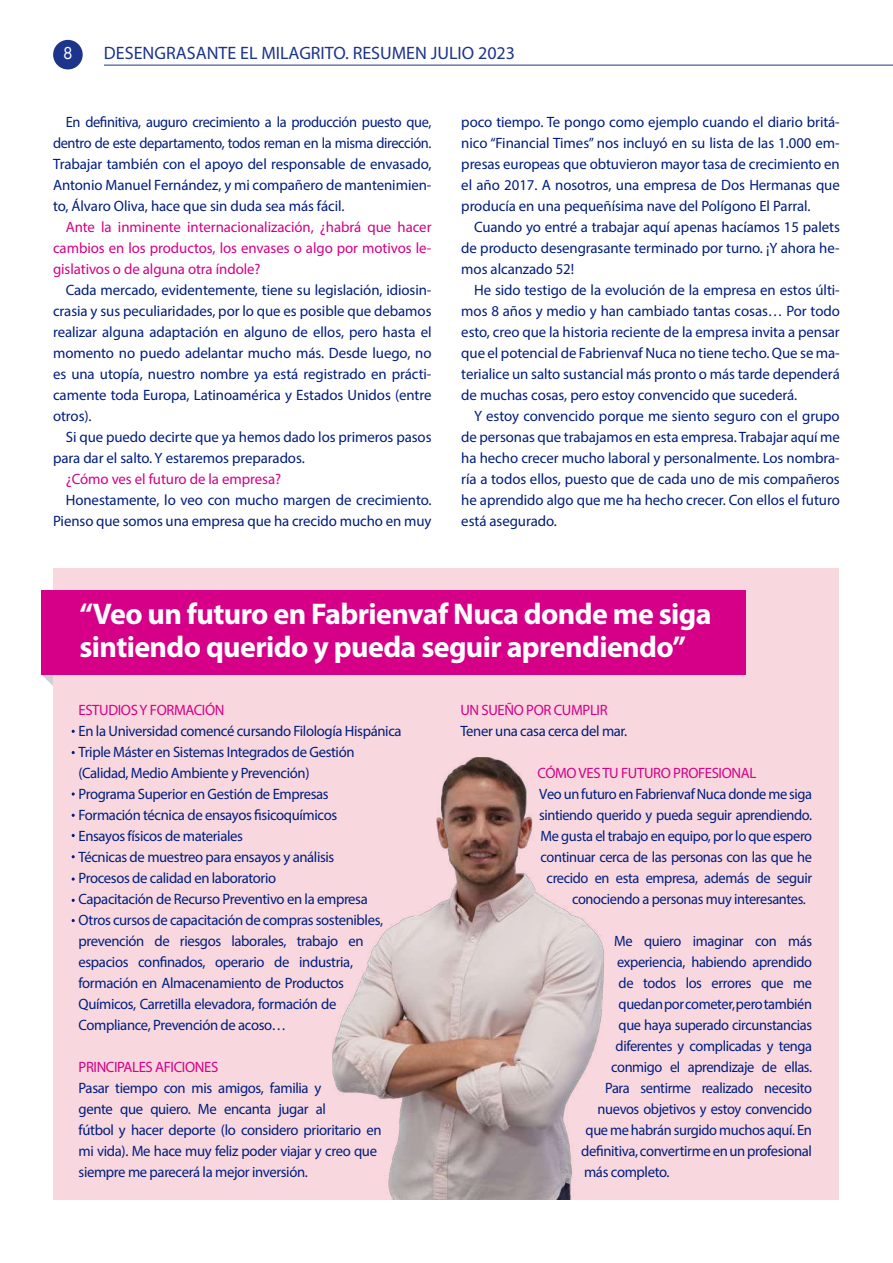
<style>
.page{position:relative;width:893px;height:1263px;background:#fff}
.page>*{position:absolute;margin:0;border:0;box-sizing:border-box;transform-origin:0 0}
.t1{font:700 30px/33px "Myriad Pro";letter-spacing:-.02em;color:#fff}
.t2{font:18px "Myriad Pro";color:#1c348c}
.t3{font:18px "Futura PT";color:#fff}
.t4{font:15px/21px "Myriad Pro";letter-spacing:-.025em;color:#001d7e;text-align:justify}
.t5{font:15px/21px "Myriad Pro";letter-spacing:-.025em;color:#001d7e;text-align:justify;scale:.96 1}
.t6{font:15px/21px "Myriad Pro";letter-spacing:-.025em;color:#d50087;text-align:justify}
.t7{font:15px/21px "Myriad Pro";letter-spacing:-.005em;color:#001d7e}
.t8{font:15px "Myriad Pro";letter-spacing:-.005em;color:#d50087}
</style>
<div class="page">
<div style="left:53px;top:40px;width:30px;height:29px;background:#1c348c;border-radius:50%"></div>
<hr style="left:104px;top:65px;width:789px;height:1px;background:#1c348c">
<svg style="left:42px;top:674px;width:11px;height:12px"></svg>
<div style="left:53px;top:568px;width:786px;height:631px;background:#f8d8de"></div>
<div style="left:42px;top:590px;width:704px;height:84px;background:#d50087"></div>
<img style="left:332px;top:757px;width:272px;height:442px">
<p class="t3" style="left:63px;top:42px;width:12px">8</p>
<p class="t2" style="left:104px;top:42px;width:413px">DESENGRASANTE EL MILAGRITO. RESUMEN JULIO 2023</p>
<p class="t5" style="left:53px;top:111px;width:396px;text-indent:13px">En definitiva, auguro crecimiento a la producción puesto que, dentro de este departamento, todos reman en la misma dirección.<br>Trabajar también con el apoyo del responsable de envasado, Antonio Manuel Fernández, y mi compañero de mantenimien&shy;to, Álvaro Oliva, hace que sin duda sea más fácil.</p>
<p class="t6" style="left:53px;top:216px;width:380px;text-indent:13px">Ante la inminente internacionalización, ¿habrá que hacer cambios en los productos, los envases o algo por motivos le&shy;gislativos o de alguna otra índole?</p>
<p class="t4" style="left:53px;top:279px;width:380px;text-indent:13px">Cada mercado, evidentemente, tiene su legislación, idiosin&shy;crasia y sus peculiaridades, por lo que es posible que debamos realizar alguna adaptación en alguno de ellos, pero hasta el momento no puedo adelantar mucho más. Desde luego, no es una utopía, nuestro nombre ya está registrado en prácti&shy;camente toda Europa, Latinoamérica y Estados Unidos (entre otros).</p>
<p class="t7" style="left:53px;top:426px;width:380px;text-indent:13px">Si que puedo decirte que ya hemos dado los primeros pasos para dar el salto. Y estaremos preparados.</p>
<p class="t8" style="left:66px;top:469px;width:217px">¿Cómo ves el futuro de la empresa?</p>
<p class="t7" style="left:53px;top:489px;width:380px;text-align:right">Honestamente, lo veo con mucho margen de crecimiento.<br>Pienso que somos una empresa que ha crecido mucho en muy</p>
<p class="t4" style="left:461px;top:111px;width:380px">poco tiempo. Te pongo como ejemplo cuando el diario britá&shy;nico “Financial Times” nos incluyó en su lista de las 1.000 em&shy;presas europeas que obtuvieron mayor tasa de crecimiento en el año 2017. A nosotros, una empresa de Dos Hermanas que producía en una pequeñísima nave del Polígono El Parral.</p>
<p class="t4" style="left:461px;top:216px;width:380px;text-indent:13px">Cuando yo entré a trabajar aquí apenas hacíamos 15 palets de producto desengrasante terminado por turno. ¡Y ahora he&shy;mos alcanzado 52!</p>
<p class="t4" style="left:461px;top:279px;width:380px;text-indent:13px">He sido testigo de la evolución de la empresa en estos últi&shy;mos 8 años y medio y han cambiado tantas cosas… Por todo esto, creo que la historia reciente de la empresa invita a pensar que el potencial de Fabrienvaf Nuca no tiene techo. Que se ma&shy;terialice un salto sustancial más pronto o más tarde dependerá de muchas cosas, pero estoy convencido que sucederá.</p>
<p class="t4" style="left:461px;top:405px;width:380px;text-indent:13px">Y estoy convencido porque me siento seguro con el grupo de personas que trabajamos en esta empresa. Trabajar aquí me ha hecho crecer mucho laboral y personalmente. Los nombra&shy;ría a todos ellos, puesto que de cada uno de mis compañeros he aprendido algo que me ha hecho crecer. Con ellos el futuro está asegurado.</p>
<h1 class="t1" style="left:80px;top:596px;width:634px">“Veo un futuro en Fabrienvaf Nuca donde me siga sintiendo querido y pueda seguir aprendiendo”</h1>
<p class="t6" style="left:79px;top:699px;width:147px">ESTUDIOS Y FORMACIÓN</p>
<p class="t4" style="left:79px;top:720px;width:325px;text-align:left">En la Universidad comencé cursando Filología Hispánica Triple Máster en Sistemas Integrados de Gestión (Calidad, Medio Ambiente y Prevención)<br>Programa Superior en Gestión de Empresas<br>Formación técnica de ensayos fisicoquímicos<br>Ensayos físicos de materiales<br>Técnicas de muestreo para ensayos y análisis<br>Procesos de calidad en laboratorio<br>Capacitación de Recurso Preventivo en la empresa Otros cursos de capacitación de compras sostenibles, prevención de riesgos laborales, trabajo en espacios confinados, operario de industria, formación en Almacenamiento de Productos Químicos, Carretilla elevadora, formación de Compliance, Prevención de acoso…</p>
<p class="t6" style="left:79px;top:1056px;width:141px">PRINCIPALES AFICIONES</p>
<p class="t4" style="left:79px;top:1077px;width:305px;text-align:left">Pasar tiempo con mis amigos, familia y<br>gente que quiero. Me encanta jugar al<br>fútbol y hacer deporte (lo considero prioritario en mi vida). Me hace muy feliz poder viajar y creo que siempre me parecerá la mejor inversión.</p>
<p class="t6" style="left:460px;top:699px;width:149px">UN SUEÑO POR CUMPLIR</p>
<p class="t4" style="left:460px;top:720px;width:168px">Tener una casa cerca del mar.</p>
<p class="t6" style="left:538px;top:762px;width:220px">CÓMO VES TU FUTURO PROFESIONAL</p>
<p class="t4" style="left:539px;top:783px;width:275px">Veo un futuro en Fabrienvaf Nuca donde me siga</p>
<p class="t5" style="left:539px;top:804px;width:286px">sintiendo querido y pueda seguir aprendiendo.</p>
<p class="t5" style="left:541px;top:825px;width:284px">Me gusta el trabajo en equipo, por lo que espero</p>
<p class="t5" style="left:541px;top:846px;width:284px">continuar cerca de las personas con las que he</p>
<p class="t5" style="left:547px;top:867px;width:278px">crecido en esta empresa, además de seguir</p>
<p class="t5" style="left:572px;top:888px;width:245px">conociendo a personas muy interesantes.</p>
<p class="t5" style="left:614px;top:930px;width:208px">Me quiero imaginar con más</p>
<p class="t5" style="left:617px;top:951px;width:205px">experiencia, habiendo aprendido</p>
<p class="t5" style="left:619px;top:972px;width:203px">de todos los errores que me</p>
<p class="t5" style="left:619px;top:993px;width:203px">quedan por cometer, pero también</p>
<p class="t5" style="left:619px;top:1014px;width:203px">que haya superado circunstancias</p>
<p class="t5" style="left:616px;top:1035px;width:206px">diferentes y complicadas y tenga</p>
<p class="t5" style="left:611px;top:1056px;width:211px">conmigo el aprendizaje de ellas.</p>
<p class="t5" style="left:605px;top:1077px;width:217px">Para sentirme realizado necesito</p>
<p class="t5" style="left:598px;top:1098px;width:225px">nuevos objetivos y estoy convencido</p>
<p class="t5" style="left:586px;top:1119px;width:237px">que me habrán surgido muchos aquí. En</p>
<p class="t4" style="left:581px;top:1140px;width:232px">definitiva, convertirme en un profesional</p>
<p class="t4" style="left:584px;top:1161px;width:87px">más completo.</p>
</div>
